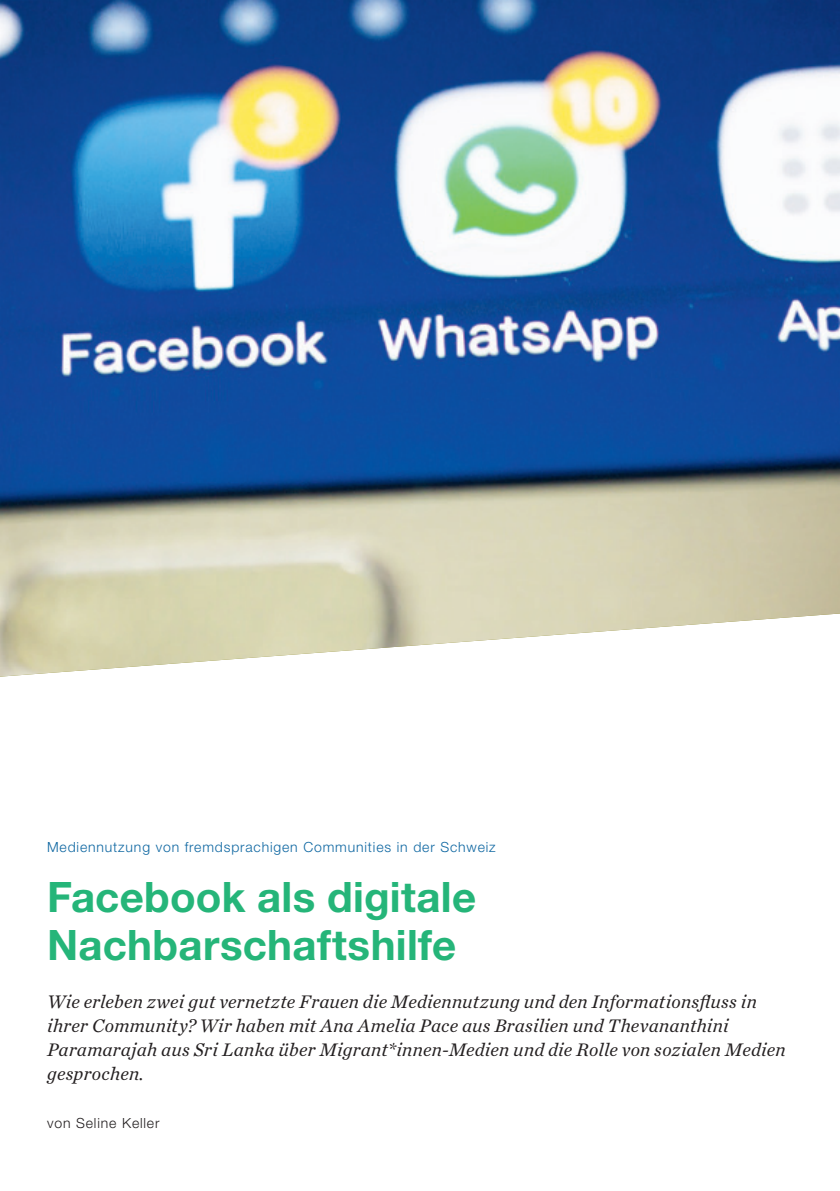
<style>
.page{position:relative;width:840px;height:1191px;background:#fff}
.page>*{position:absolute;margin:0;border:0;box-sizing:border-box;transform-origin:0 0}
.t1{font:700 42px/48px "Helvetica Neue LT Std";letter-spacing:.005em;color:#25b579}
.t2{font:italic 19px/24px "Chronicle Text G1";letter-spacing:.01em;color:#231f20}
.t3{font:300 14px "Helvetica Neue LT Std";letter-spacing:.06em;color:#1068a2}
.t4{font:300 14px "Helvetica Neue LT Std";letter-spacing:.06em;color:#231f20}
</style>
<div class="page">
<img style="left:0;top:0;width:839px;height:676px">
<p class="t3" style="left:47px;top:838px;width:450px">Mediennutzung von fremdsprachigen Communities in der Schweiz</p>
<h1 class="t1" style="left:47px;top:872px;width:430px">Facebook als digitale<br>Nachbarschaftshilfe</h1>
<p class="t2" style="left:47px;top:989px;width:739px">Wie erleben zwei gut vernetzte Frauen die Mediennutzung und den Informationsfluss in ihrer Community? Wir haben mit Ana Amelia Pace aus Brasilien und Thevananthini Paramarajah aus Sri Lanka über Migrant*innen-Medien und die Rolle von sozialen Medien gesprochen.</p>
<p class="t4" style="left:47px;top:1114px;width:114px">von Seline Keller</p>
</div>
